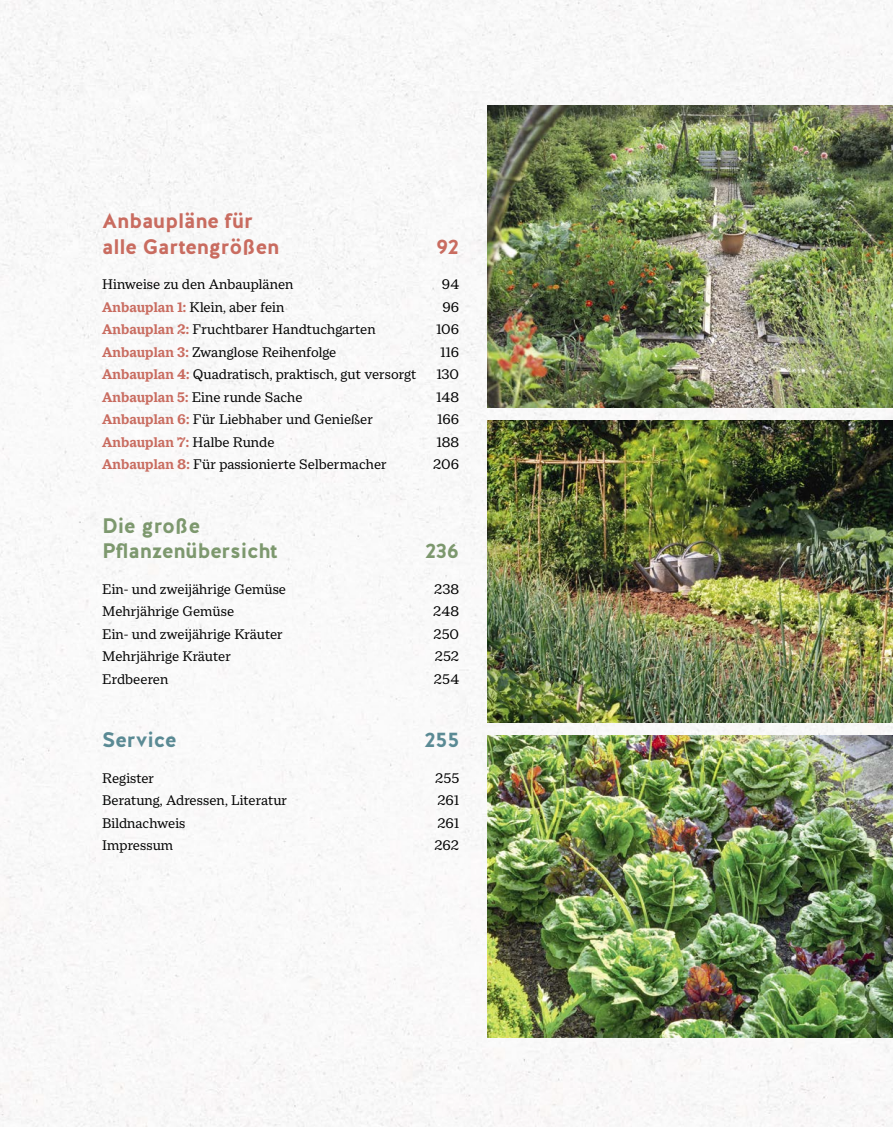
<style>
.page{position:relative;width:893px;height:1127px;background:#fff}
.page>*{position:absolute;margin:0;border:0;box-sizing:border-box;transform-origin:0 0}
.t1{font:700 21px/25.5px "Halis GR";letter-spacing:-.01em;color:#c96c60}
.t2{font:700 21px/25.5px "Halis GR";letter-spacing:-.01em;color:#7d986e}
.t3{font:700 21px "Halis GR";letter-spacing:-.01em;color:#5a8a94}
.t4{font:15px "Macklin Text";color:#000}
.t5{font:700 15px "Macklin Text";color:#c96c60}
.s1{font-weight:700;color:#c96c60}
.s2{font-weight:400;color:#000}
</style>
<div class="page">
<img style="left:0;top:0;width:893px;height:1127px">
<img style="left:488px;top:106px;width:405px;height:302px">
<img style="left:488px;top:421px;width:405px;height:301px">
<img style="left:488px;top:735px;width:405px;height:302px">
<h1 class="t1" style="left:102px;top:210px;width:179px">Anbaupläne für alle Gartengrößen</h1>
<h1 class="t1" style="left:436px;top:236px;width:25px">92</h1>
<p class="t4" style="left:102px;top:279px;width:193px">Hinweise zu den Anbauplänen</p>
<p class="t4" style="left:442px;top:279px;width:19px">94</p>
<p class="t4" style="left:102px;top:302px;width:184px"><span class="s1">Anbauplan 1:</span> Klein, aber fein</p>
<p class="t4" style="left:443px;top:302px;width:18px">96</p>
<p class="t4" style="left:102px;top:324px;width:275px"><span class="s1">Anbauplan 2:</span> Fruchtbarer Handtuchgarten</p>
<p class="t4" style="left:436px;top:324px;width:25px">106</p>
<p class="t4" style="left:102px;top:347px;width:236px"><span class="s1">Anbauplan 3:</span> Zwanglose Reihenfolge</p>
<p class="t4" style="left:440px;top:347px;width:20px">116</p>
<p class="t4" style="left:102px;top:369px;width:316px"><span class="s1">Anbauplan 4:</span> Quadratisch, praktisch, gut versorgt</p>
<p class="t4" style="left:436px;top:369px;width:24px">130</p>
<p class="t4" style="left:102px;top:392px;width:202px"><span class="s1">Anbauplan 5:</span> Eine runde Sache</p>
<p class="t4" style="left:436px;top:392px;width:25px">148</p>
<p class="t4" style="left:102px;top:414px;width:273px"><span class="s1">Anbauplan 6:</span> Für Liebhaber und Genießer</p>
<p class="t4" style="left:437px;top:414px;width:23px">166</p>
<p class="t5" style="left:102px;top:437px;width:174px">Anbauplan 7: <span class="s2">Halbe Runde</span></p>
<p class="t4" style="left:436px;top:437px;width:24px">188</p>
<p class="t4" style="left:102px;top:459px;width:286px"><span class="s1">Anbauplan 8:</span> Für passionierte Selbermacher</p>
<p class="t4" style="left:433px;top:459px;width:28px">206</p>
<h1 class="t2" style="left:102px;top:515px;width:177px">Die große<br>Pflanzenübersicht</h1>
<h1 class="t2" style="left:425px;top:540px;width:36px">236</h1>
<p class="t4" style="left:102px;top:584px;width:185px">Ein- und zweijährige Gemüse</p>
<p class="t4" style="left:434px;top:584px;width:26px">238</p>
<p class="t4" style="left:102px;top:606px;width:133px">Mehrjährige Gemüse</p>
<p class="t4" style="left:433px;top:606px;width:28px">248</p>
<p class="t4" style="left:102px;top:629px;width:182px">Ein- und zweijährige Kräuter</p>
<p class="t4" style="left:433px;top:629px;width:27px">250</p>
<p class="t4" style="left:102px;top:651px;width:130px">Mehrjährige Kräuter</p>
<p class="t4" style="left:435px;top:651px;width:26px">252</p>
<p class="t4" style="left:102px;top:674px;width:68px">Erdbeeren</p>
<p class="t4" style="left:434px;top:674px;width:27px">254</p>
<h1 class="t3" style="left:102px;top:732px;width:76px">Service</h1>
<h1 class="t3" style="left:425px;top:732px;width:36px">255</h1>
<p class="t4" style="left:102px;top:773px;width:54px">Register</p>
<p class="t4" style="left:435px;top:773px;width:26px">255</p>
<p class="t4" style="left:102px;top:795px;width:187px">Beratung, Adressen, Literatur</p>
<p class="t4" style="left:437px;top:795px;width:23px">261</p>
<p class="t4" style="left:102px;top:818px;width:85px">Bildnachweis</p>
<p class="t4" style="left:437px;top:818px;width:23px">261</p>
<p class="t4" style="left:102px;top:840px;width:72px">Impressum</p>
<p class="t4" style="left:434px;top:840px;width:26px">262</p>
</div>
